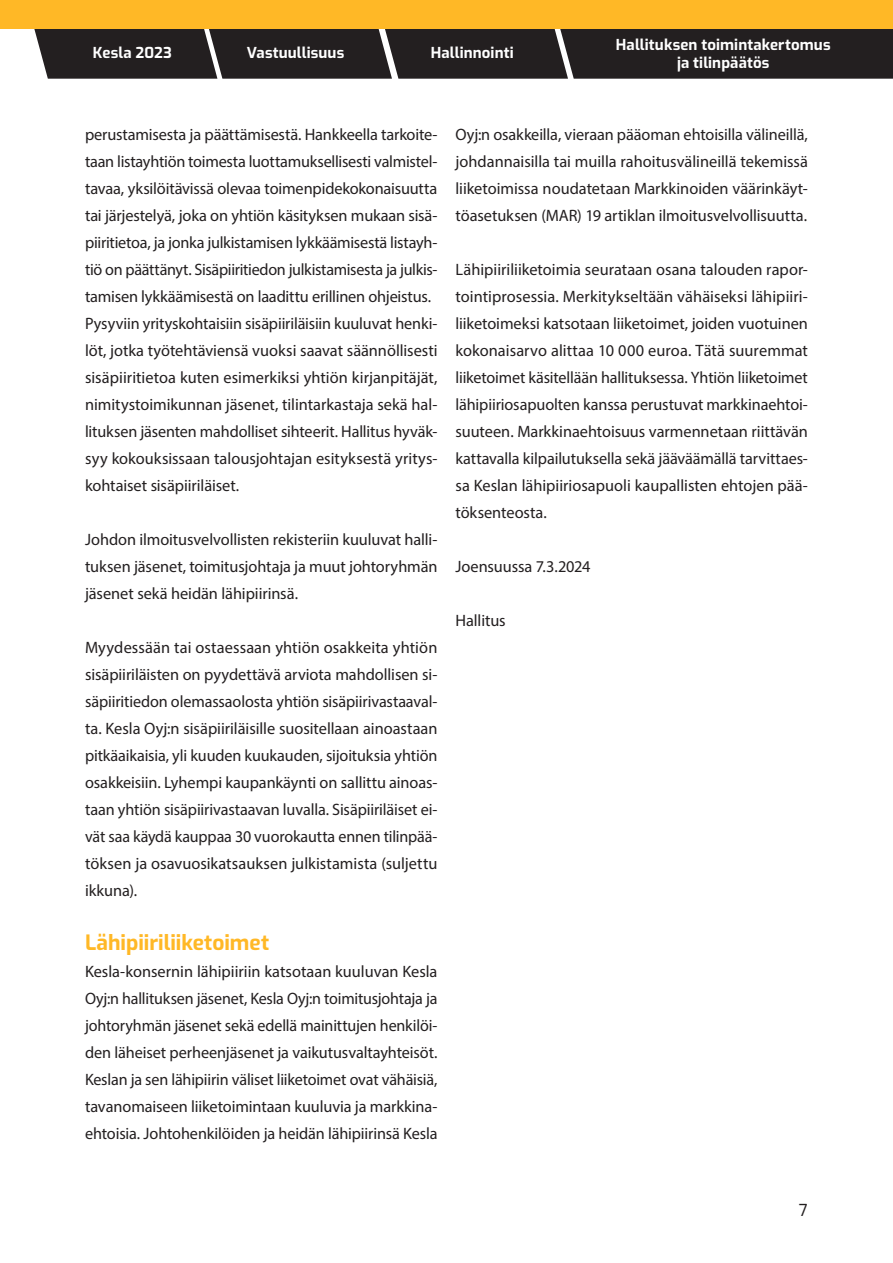
<style>
.page{position:relative;width:893px;height:1263px;background:#fff}
.page>*{position:absolute;margin:0;border:0;box-sizing:border-box;transform-origin:0 0}
.EXO_14_keltainen_väliotsikko{font:700 21px "Exo";color:#ffb826}
.Myriad_11_18{font:16.5px/27px "Myriad Pro";letter-spacing:-.005em;color:#231f20;text-align:justify}
.t1{font:16.5px "Exo";color:#231f20}
.t2{font:700 15px/18px "Exo";letter-spacing:.01em;color:#fff;text-align:center}
</style>
<div class="page">
<svg style="left:34px;top:28px;width:859px;height:51px;background:#2e2927"></svg>
<div style="left:0;top:0;width:893px;height:28px;background:#ffb826"></div>
<p class="t2" style="left:93px;top:42px;width:80px">Kesla 2023</p>
<p class="t2" style="left:247px;top:42px;width:99px">Vastuullisuus</p>
<p class="t2" style="left:616px;top:35px;width:216px">Hallituksen toimintakertomus ja tilinpäätös</p>
<p class="t2" style="left:431px;top:42px;width:84px">Hallinnointi</p>
<p class="Myriad_11_18" style="left:85px;top:121px;width:354px">perustamisesta ja päättämisestä. Hankkeella tarkoite&shy;taan listayhtiön toimesta luottamuksellisesti valmistel&shy;tavaa, yksilöitävissä olevaa toimenpidekokonaisuutta tai järjestelyä, joka on yhtiön käsityksen mukaan sisä&shy;piiritietoa, ja jonka julkistamisen lykkäämisestä listayh&shy;tiö on päättänyt. Sisäpiiritiedon julkistamisesta ja julkis&shy;tamisen lykkäämisestä on laadittu erillinen ohjeistus.</p>
<p class="Myriad_11_18" style="left:85px;top:310px;width:354px">Pysyviin yrityskohtaisiin sisäpiiriläisiin kuuluvat henki&shy;löt, jotka työtehtäviensä vuoksi saavat säännöllisesti sisäpiiritietoa kuten esimerkiksi yhtiön kirjanpitäjät, nimitystoimikunnan jäsenet, tilintarkastaja sekä hal&shy;lituksen jäsenten mahdolliset sihteerit. Hallitus hyväk&shy;syy kokouksissaan talousjohtajan esityksestä yritys&shy;kohtaiset sisäpiiriläiset.</p>
<p class="Myriad_11_18" style="left:85px;top:526px;width:354px">Johdon ilmoitusvelvollisten rekisteriin kuuluvat halli&shy;tuksen jäsenet, toimitusjohtaja ja muut johtoryhmän jäsenet sekä heidän lähipiirinsä.</p>
<p class="Myriad_11_18" style="left:85px;top:634px;width:354px">Myydessään tai ostaessaan yhtiön osakkeita yhtiön sisäpiiriläisten on pyydettävä arviota mahdollisen si&shy;säpiiritiedon olemassaolosta yhtiön sisäpiirivastaaval&shy;ta. Kesla Oyj:n sisäpiiriläisille suositellaan ainoastaan pitkäaikaisia, yli kuuden kuukauden, sijoituksia yhtiön osakkeisiin. Lyhempi kaupankäynti on sallittu ainoas&shy;taan yhtiön sisäpiirivastaavan luvalla. Sisäpiiriläiset ei&shy;vät saa käydä kauppaa 30 vuorokautta ennen tilinpää&shy;töksen ja osavuosikatsauksen julkistamista (suljettu ikkuna).</p>
<p class="EXO_14_keltainen_väliotsikko" style="left:85px;top:927px;width:186px">Lähipiiriliiketoimet</p>
<p class="Myriad_11_18" style="left:85px;top:958px;width:354px">Kesla-konsernin lähipiiriin katsotaan kuuluvan Kesla Oyj:n hallituksen jäsenet, Kesla Oyj:n toimitusjohtaja ja johtoryhmän jäsenet sekä edellä mainittujen henkilöi&shy;den läheiset perheenjäsenet ja vaikutusvaltayhteisöt.<br>Keslan ja sen lähipiirin väliset liiketoimet ovat vähäisiä, tavanomaiseen liiketoimintaan kuuluvia ja markkina&shy;ehtoisia. Johtohenkilöiden ja heidän lähipiirinsä Kesla</p>
<p class="Myriad_11_18" style="left:455px;top:121px;width:354px">Oyj:n osakkeilla, vieraan pääoman ehtoisilla välineillä, johdannaisilla tai muilla rahoitusvälineillä tekemissä liiketoimissa noudatetaan Markkinoiden väärinkäyt&shy;töasetuksen (MAR) 19 artiklan ilmoitusvelvollisuutta.</p>
<p class="Myriad_11_18" style="left:455px;top:256px;width:354px">Lähipiiriliiketoimia seurataan osana talouden rapor&shy;tointiprosessia. Merkitykseltään vähäiseksi lähipiiri&shy;liiketoimeksi katsotaan liiketoimet, joiden vuotuinen kokonaisarvo alittaa 10 000 euroa. Tätä suuremmat liiketoimet käsitellään hallituksessa. Yhtiön liiketoimet lähipiiriosapuolten kanssa perustuvat markkinaehtoi&shy;suuteen. Markkinaehtoisuus varmennetaan riittävän kattavalla kilpailutuksella sekä jääväämällä tarvittaes&shy;sa Keslan lähipiiriosapuoli kaupallisten ehtojen pää&shy;töksenteosta.</p>
<p class="Myriad_11_18" style="left:455px;top:553px;width:136px">Joensuussa 7.3.2024</p>
<p class="Myriad_11_18" style="left:455px;top:607px;width:52px">Hallitus</p>
<p class="t1" style="left:799px;top:1198px;width:10px">7</p>
</div>
